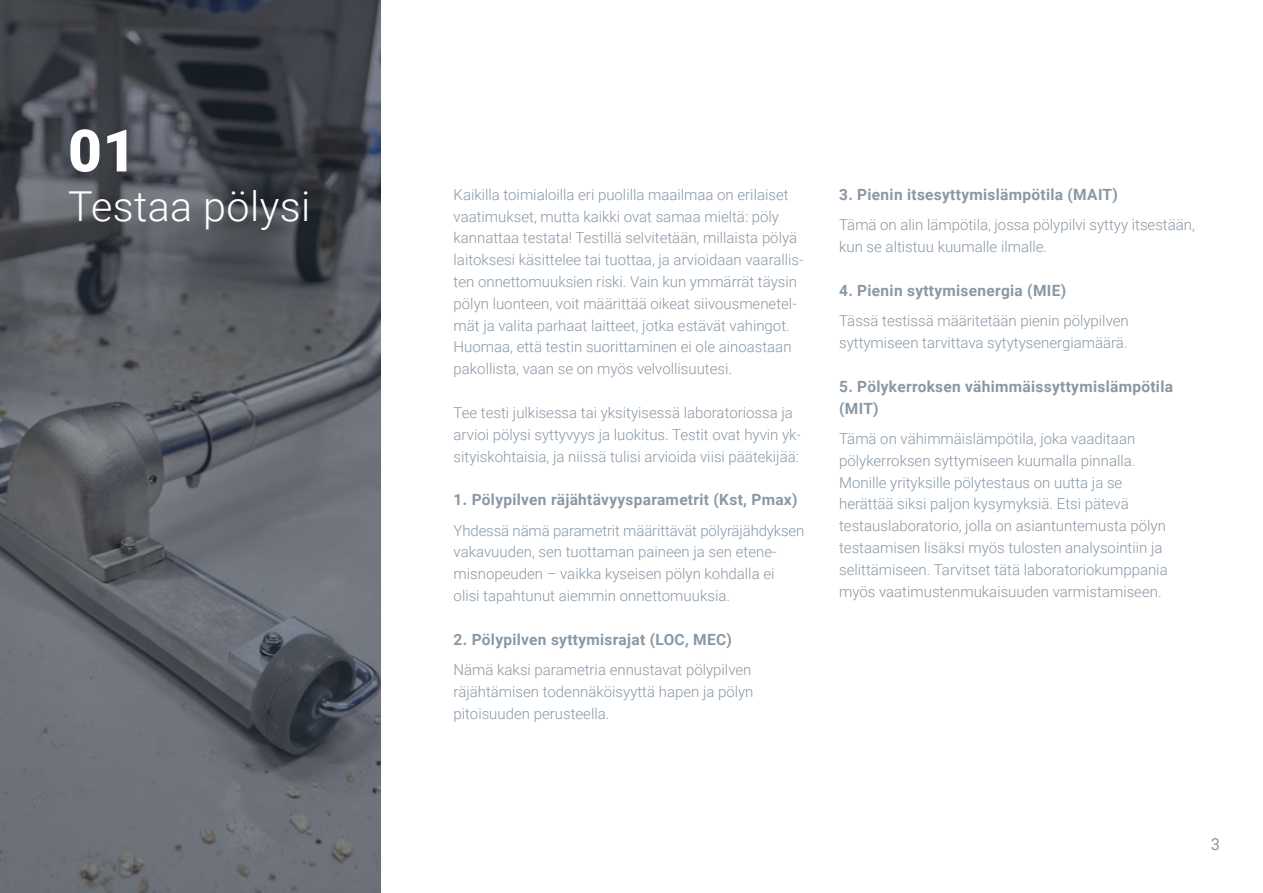
<style>
.page{position:relative;width:1263px;height:893px;background:#fff}
.page>*{position:absolute;margin:0;border:0;box-sizing:border-box;transform-origin:0 0}
.t1{font:900 58.5px "Roboto";color:#fff}
.t2{font:300 41.25px "Roboto";letter-spacing:.01em;color:#fff}
.t3{font:16.5px "Roboto";color:#8998a5}
.t4{font:700 15.45px/21.9px "Roboto";letter-spacing:.02em;color:#8998a5}
.t5{font:300 15px/21.8px "Roboto";color:#8998a5}
</style>
<div class="page">
<svg style="left:0;top:0;width:381px;height:893px;background:#595d64"></svg>
<h1 class="t1" style="left:68px;top:110px;width:70px">01</h1>
<h2 class="t2" style="left:68px;top:177px;width:244px">Testaa pölysi</h2>
<p class="t5" style="left:454px;top:183px;width:351px">Kaikilla toimialoilla eri puolilla maailmaa on erilaiset vaatimukset, mutta kaikki ovat samaa mieltä: pöly kannattaa testata! Testillä selvitetään, millaista pölyä laitoksesi käsittelee tai tuottaa, ja arvioidaan vaarallis&shy;ten onnettomuuksien riski. Vain kun ymmärrät täysin pölyn luonteen, voit määrittää oikeat siivousmenetel&shy;mät ja valita parhaat laitteet, jotka estävät vahingot.<br>Huomaa, että testin suorittaminen ei ole ainoastaan pakollista, vaan se on myös velvollisuutesi.</p>
<p class="t5" style="left:454px;top:401px;width:349px">Tee testi julkisessa tai yksityisessä laboratoriossa ja arvioi pölysi syttyvyys ja luokitus. Testit ovat hyvin yk&shy;sityiskohtaisia, ja niissä tulisi arvioida viisi päätekijää:</p>
<p class="t4" style="left:454px;top:488px;width:345px">1. Pölypilven räjähtävyysparametrit (Kst, Pmax)</p>
<p class="t5" style="left:454px;top:519px;width:352px">Yhdessä nämä parametrit määrittävät pölyräjähdyksen vakavuuden, sen tuottaman paineen ja sen etene&shy;misnopeuden – vaikka kyseisen pölyn kohdalla ei<br>olisi tapahtunut aiemmin onnettomuuksia.</p>
<p class="t4" style="left:454px;top:628px;width:280px">2. Pölypilven syttymisrajat (LOC, MEC)</p>
<p class="t5" style="left:454px;top:658px;width:301px">Nämä kaksi parametria ennustavat pölypilven räjähtämisen todennäköisyyttä hapen ja pölyn pitoisuuden perusteella.</p>
<p class="t4" style="left:839px;top:183px;width:280px">3. Pienin itsesyttymislämpötila (MAIT)</p>
<p class="t5" style="left:839px;top:214px;width:357px">Tämä on alin lämpötila, jossa pölypilvi syttyy itsestään, kun se altistuu kuumalle ilmalle.</p>
<p class="t4" style="left:839px;top:279px;width:228px">4. Pienin syttymisenergia (MIE)</p>
<p class="t5" style="left:839px;top:309px;width:291px">Tässä testissä määritetään pienin pölypilven syttymiseen tarvittava sytytysenergiamäärä.</p>
<p class="t4" style="left:839px;top:375px;width:335px">5. Pölykerroksen vähimmäissyttymislämpötila (MIT)</p>
<p class="t5" style="left:839px;top:427px;width:330px">Tämä on vähimmäislämpötila, joka vaaditaan pölykerroksen syttymiseen kuumalla pinnalla.<br>Monille yrityksille pölytestaus on uutta ja se herättää siksi paljon kysymyksiä. Etsi pätevä testauslaboratorio, jolla on asiantuntemusta pölyn testaamisen lisäksi myös tulosten analysointiin ja selittämiseen. Tarvitset tätä laboratoriokumppania myös vaatimustenmukaisuuden varmistamiseen.</p>
<p class="t3" style="left:1211px;top:833px;width:11px">3</p>
</div>
